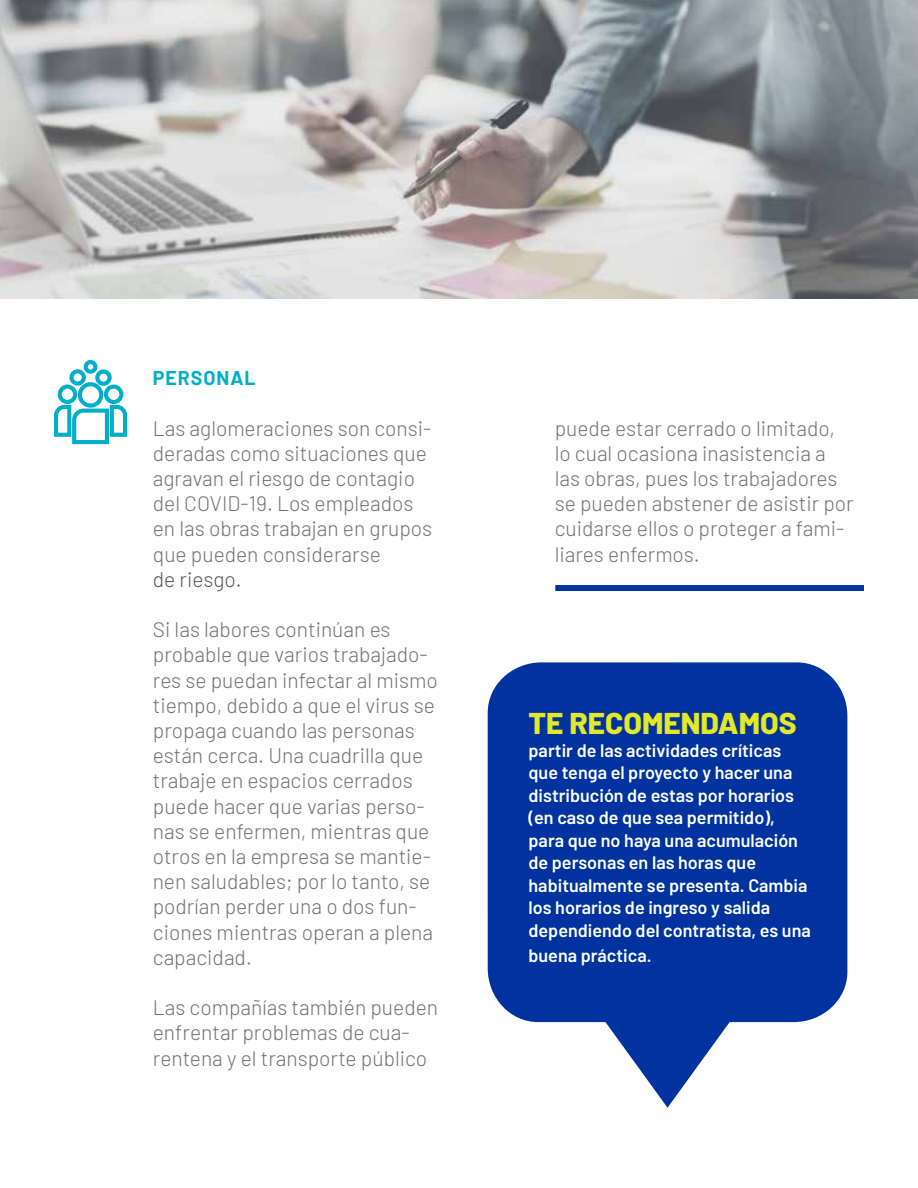
<style>
.page{position:relative;width:918px;height:1188px;background:#fff}
.page>*{position:absolute;margin:0;border:0;box-sizing:border-box;transform-origin:0 0}
.t1{font:800 30px "Barlow";color:#e3e829}
.t2{font:300 21px/25.2px "Barlow";color:#707372}
.t3{font:300 21px "Barlow";color:#575756}
.t4{font:700 19.5px "Barlow";letter-spacing:.05em;color:#00afc7}
.t5{font:600 18px/22.5px "Barlow";color:#fff}
</style>
<div class="page">
<img style="left:0;top:0;width:918px;height:298px">
<svg style="left:488px;top:662px;width:359px;height:446px;fill:#0033a0"></svg>
<svg style="left:54px;top:360px;width:74px;height:85px"></svg>
<div style="left:555px;top:585px;width:309px;height:6px;background:#0033a0"></div>
<p class="t4" style="left:153px;top:364px;width:104px">PERSONAL</p>
<p class="t2" style="left:153px;top:414px;width:281px">Las aglomeraciones son consi&shy;deradas como situaciones que agravan el riesgo de contagio del COVID-19. Los empleados en las obras trabajan en grupos que pueden considerarse</p>
<p class="t3" style="left:153px;top:564px;width:90px">de riesgo.</p>
<p class="t2" style="left:153px;top:615px;width:286px">Si las labores continúan es probable que varios trabajado&shy;res se puedan infectar al mismo tiempo, debido a que el virus se propaga cuando las personas están cerca. Una cuadrilla que trabaje en espacios cerrados puede hacer que varias perso&shy;nas se enfermen, mientras que otros en la empresa se mantie&shy;nen saludables; por lo tanto, se podrían perder una o dos fun&shy;ciones mientras operan a plena capacidad.</p>
<p class="t2" style="left:153px;top:993px;width:287px">Las compañías también pueden enfrentar problemas de cua&shy;rentena y el transporte público</p>
<p class="t2" style="left:555px;top:414px;width:301px">puede estar cerrado o limitado, lo cual ocasiona inasistencia a las obras, pues los trabajadores se pueden abstener de asistir por cuidarse ellos o proteger a fami&shy;liares enfermos.</p>
<h1 class="t1" style="left:529px;top:701px;width:270px">TE RECOMENDAMOS</h1>
<p class="t5" style="left:529px;top:737px;width:284px">partir de las actividades críticas que tenga el proyecto y hacer una distribución de estas por horarios (en caso de que sea permitido), para que no haya una acumulación de personas en las horas que habitualmente se presenta. Cambia los horarios de ingreso y salida dependiendo del contratista, es una</p>
<p class="t5" style="left:529px;top:943px;width:125px">buena práctica.</p>
</div>
